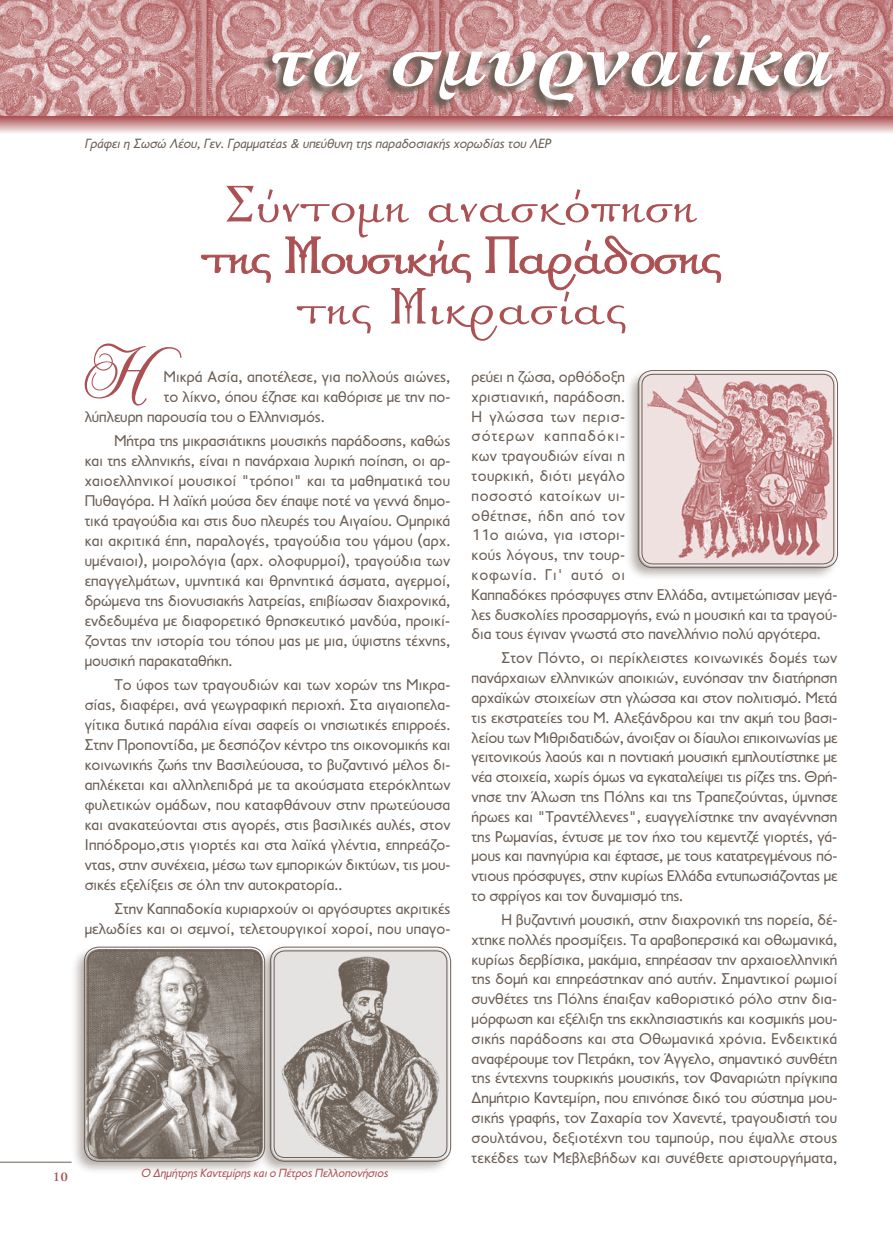
<style>
.page{position:relative;width:893px;height:1234px;background:#fff}
.page>*{position:absolute;margin:0;border:0;box-sizing:border-box;transform-origin:0 0}
.t1{font:300 76.2px "PF Bodoni Script Two";color:#ab5153}
.t2{font:italic 700 69px "GFS Artemisia";color:#fff;scale:1.15 1}
.t3{font:56.1px/51px "Genesis";color:#ab5153;text-align:center;scale:.91 1}
.t4{font:15.75px/19.8px "PF Transport";color:#6b5f55;text-align:justify}
.t5{font:italic 13.5px "PF Transport";color:#6b5f55}
.t6{font:italic 12px "PF Transport";color:#ab5153}
.t7{font:700 12px "GFS Artemisia";color:#ab5153}
</style>
<div class="page">
<img style="left:0;top:0;width:893px;height:116px">
<hr style="left:0;top:1161px;width:72px;height:1px;background:#6b5f55">
<svg style="left:0;top:116px;width:893px;height:17px"></svg>
<svg style="left:201px;top:254px;width:70px;height:28px"></svg>
<svg style="left:286px;top:236px;width:185px;height:46px"></svg>
<svg style="left:486px;top:236px;width:235px;height:54px"></svg>
<svg style="left:261px;top:33px;width:632px;height:81px"></svg>
<div style="left:624px;top:368px;width:216px;height:214px;background:#6b5f55;opacity:.5"></div>
<img style="left:640px;top:372px;width:196px;height:193px">
<div style="left:638px;top:370px;width:200px;height:198px;border:1px solid #6b5f55;border-radius:15px"></div>
<div style="left:642px;top:374px;width:192px;height:190px;border:1px solid #6b5f55;border-radius:11px"></div>
<div style="left:70px;top:944px;width:197px;height:231px;background:#6b5f55;opacity:.5"></div>
<img style="left:86px;top:948px;width:170px;height:211px">
<div style="left:84px;top:946px;width:181px;height:215px;border:1px solid #6b5f55;border-radius:15px"></div>
<div style="left:88px;top:950px;width:173px;height:207px;border:1px solid #6b5f55;border-radius:11px"></div>
<div style="left:256px;top:944px;width:197px;height:231px;background:#6b5f55;opacity:.5"></div>
<img style="left:272px;top:948px;width:177px;height:211px">
<div style="left:270px;top:946px;width:181px;height:215px;border:1px solid #6b5f55;border-radius:15px"></div>
<div style="left:274px;top:950px;width:173px;height:207px;border:1px solid #6b5f55;border-radius:11px"></div>
<p class="t7" style="left:53px;top:1166px;width:17px">10</p>
<h2 class="t2" style="left:269px;top:8px;width:493px">τα σμυρναίικα</h2>
<p class="t5" style="left:85px;top:136px;width:467px">Γράφει η Σωσώ Λέου, Γεν. Γραμματέας &amp; υπεύθυνη της παραδοσιακής χορωδίας του ΛΕΡ</p>
<h3 class="t3" style="left:201px;top:183px;width:573px">Ϛύντομη ανασκόπηση της Μουσικής Παράδοσης της Μικρασίας</h3>
<h1 class="t1" style="left:81px;top:328px;width:84px">Η</h1>
<p class="t4" style="left:164px;top:367px;width:288px">Μικρά Ασία, αποτέλεσε, για πολλούς αιώνες,</p>
<p class="t4" style="left:164px;top:386px;width:288px">το λίκνο, όπου έζησε και καθόρισε με την πο-</p>
<p class="t4" style="left:85px;top:406px;width:242px">λύπλευρη παρουσία του ο Ελληνισμός.</p>
<p class="t4" style="left:85px;top:430px;width:367px;text-indent:30px">Μήτρα της μικρασιάτικης μουσικής παράδοσης, καθώς και της ελληνικής, είναι η πανάρχαια λυρική ποίηση, οι αρ&shy;χαιοελληνικοί μουσικοί "τρόποι" και τα μαθηματικά του Πυθαγόρα. Η λαϊκή μούσα δεν έπαψε ποτέ να γεννά δημο&shy;τικά τραγούδια και στις δυο πλευρές του Αιγαίου. Ομηρικά και ακριτικά έπη, παραλογές, τραγούδια του γάμου (αρχ. υμέναιοι), μοιρολόγια (αρχ. ολοφυρμοί), τραγούδια των επαγγελμάτων, υμνητικά και θρηνητικά άσματα, αγερμοί, δρώμενα της διονυσιακής λατρείας, επιβίωσαν διαχρονικά, ενδεδυμένα με διαφορετικό θρησκευτικό μανδύα, προικί&shy;ζοντας την ιστορία του τόπου μας με μια, ύψιστης τέχνης, μουσική παρακαταθήκη.</p>
<p class="t4" style="left:85px;top:674px;width:367px;text-indent:30px">Το ύφος των τραγουδιών και των χορών της Μικρα&shy;σίας, διαφέρει, ανά γεωγραφική περιοχή. Στα αιγαιοπελα&shy;γίτικα δυτικά παράλια είναι σαφείς οι νησιωτικές επιρροές.<br>Στην Προποντίδα, με δεσπόζον κέντρο της οικονομικής και κοινωνικής ζωής την Βασιλεύουσα, το βυζαντινό μέλος δι&shy;απλέκεται και αλληλεπιδρά με τα ακούσματα ετερόκλητων φυλετικών ομάδων, που καταφθάνουν στην πρωτεύουσα και ανακατεύονται στις αγορές, στις βασιλικές αυλές, στον Ιππόδρομο,στις γιορτές και στα λαϊκά γλέντια, επηρεάζο&shy;ντας, στην συνέχεια, μέσω των εμπορικών δικτύων, τις μου&shy;σικές εξελίξεις σε όλη την αυτοκρατορία..</p>
<p class="t4" style="left:85px;top:898px;width:367px;text-align:right">Στην Καππαδοκία κυριαρχούν οι αργόσυρτες ακριτικές μελωδίες και οι σεμνοί, τελετουργικοί χοροί, που υπαγο-</p>
<p class="t4" style="left:472px;top:367px;width:367px;text-align:left">ρεύει η ζώσα, ορθόδοξη<br>χριστιανική, παράδοση.<br>Η γλώσσα των περισ-<br>σότερων καππαδόκι-<br>κων τραγουδιών είναι η<br>τουρκική, διότι μεγάλο<br>ποσοστό κατοίκων υι-<br>οθέτησε, ήδη από τον<br>11ο αιώνα, για ιστορι-<br>κούς λόγους, την τουρ-<br>κοφωνία. Γι' αυτό οι<br>Καππαδόκες πρόσφυγες στην Ελλάδα, αντιμετώπισαν μεγά&shy;λες δυσκολίες προσαρμογής, ενώ η μουσική και τα τραγού&shy;δια τους έγιναν γνωστά στο πανελλήνιο πολύ αργότερα.</p>
<p class="t4" style="left:472px;top:648px;width:367px;text-indent:30px">Στον Πόντο, οι περίκλειστες κοινωνικές δομές των πανάρχαιων ελληνικών αποικιών, ευνόησαν την διατήρηση αρχαϊκών στοιχείων στη γλώσσα και στον πολιτισμό. Μετά τις εκστρατείες του Μ. Αλεξάνδρου και την ακμή του βασι&shy;λείου των Μιθριδατιδών, άνοιξαν οι δίαυλοι επικοινωνίας με γειτονικούς λαούς και η ποντιακή μουσική εμπλουτίστηκε με νέα στοιχεία, χωρίς όμως να εγκαταλείψει τις ρίζες της. Θρή&shy;νησε την Άλωση της Πόλης και της Τραπεζούντας, ύμνησε ήρωες και "Τραντέλλενες", ευαγγελίστηκε την αναγέννηση της Ρωμανίας, έντυσε με τον ήχο του κεμεντζέ γιορτές, γά&shy;μους και πανηγύρια και έφτασε, με τους κατατρεγμένους πό&shy;ντιους πρόσφυγες, στην κυρίως Ελλάδα εντυπωσιάζοντας με το σφρίγος και τον δυναμισμό της.</p>
<p class="t4" style="left:472px;top:909px;width:367px;text-indent:30px">Η βυζαντινή μουσική, στην διαχρονική της πορεία, δέ&shy;χτηκε πολλές προσμίξεις. Τα αραβοπερσικά και οθωμανικά, κυρίως δερβίσικα, μακάμια, επηρέασαν την αρχαιοελληνική της δομή και επηρεάστηκαν από αυτήν. Σημαντικοί ρωμιοί συνθέτες της Πόλης έπαιξαν καθοριστικό ρόλο στην δια&shy;μόρφωση και εξέλιξη της εκκλησιαστικής και κοσμικής μου&shy;σικής παράδοσης και στα Οθωμανικά χρόνια. Ενδεικτικά αναφέρουμε τον Πετράκη, τον Άγγελο, σημαντικό συνθέτη της έντεχνης τουρκικής μουσικής, τον Φαναριώτη πρίγκιπα Δημήτριο Καντεμίρη, που επινόησε δικό του σύστημα μου&shy;σικής γραφής, τον Ζαχαρία τον Χανεντέ, τραγουδιστή του σουλτάνου, δεξιοτέχνη του ταμπούρ, που έψαλλε στους τεκέδες των Μεβλεβήδων και συνέθετε αριστουργήματα,</p>
<p class="t6" style="left:141px;top:1165px;width:249px">Ο Δημήτρης Καντεμίρης και ο Πέτρος Πελλοπονήσιος</p>
</div>
